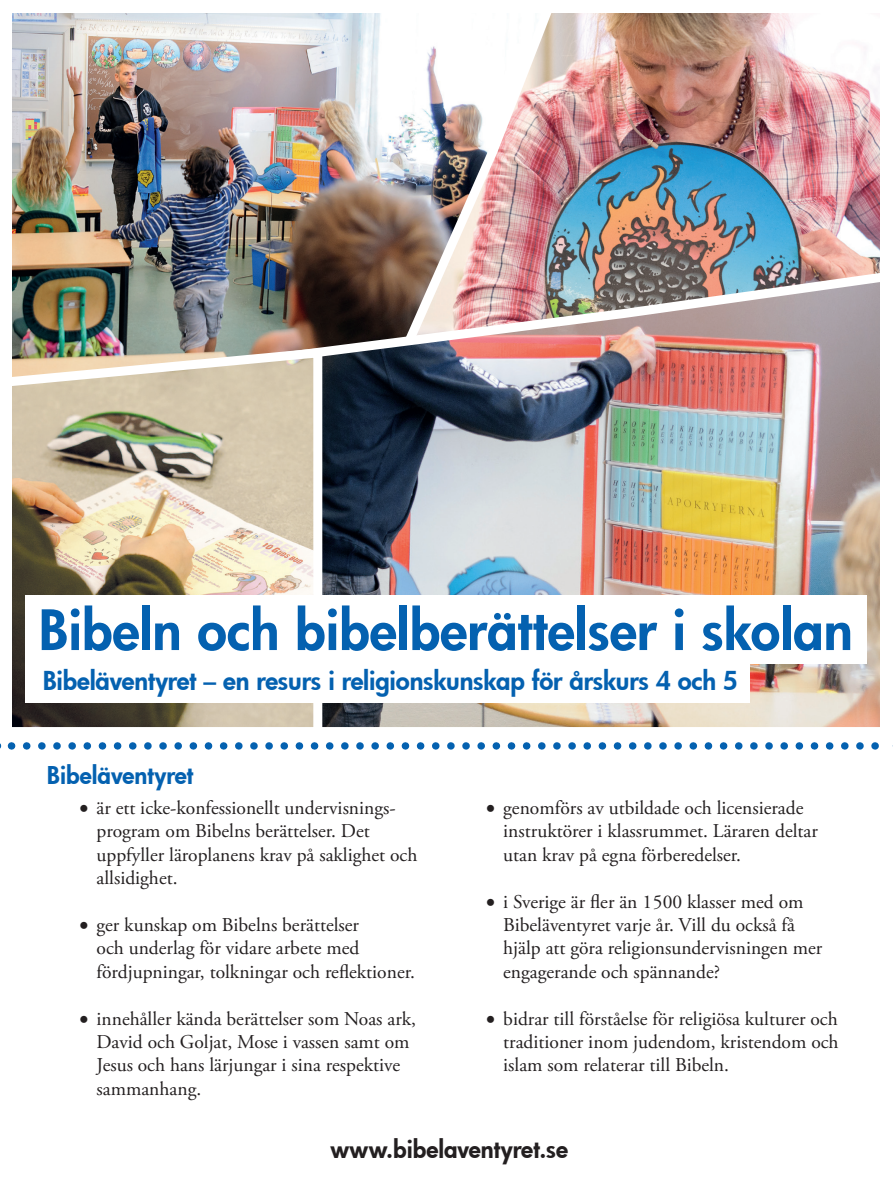
<style>
.page{position:relative;width:893px;height:1191px;background:#fff}
.page>*{position:absolute;margin:0;border:0;box-sizing:border-box;transform-origin:0 0}
.t1{font:800 54px "Futura";color:#0461b0}
.t2{font:800 25.5px "Futura";letter-spacing:-.005em;color:#0461b0}
.t3{font:800 24px "Futura";color:#231f20}
.t4{font:800 24px "Futura";color:#0461b0}
.t5{font:19.5px/23.4px "Adobe Garamond Pro";color:#231f20}
</style>
<div class="page">
<svg style="left:11px;top:742px;width:882px;height:7px"></svg>
<img style="left:12px;top:13px;width:350px;height:330px">
<img style="left:362px;top:13px;width:518px;height:250px">
<img style="left:259px;top:263px;width:621px;height:465px">
<img style="left:12px;top:343px;width:315px;height:385px">
<div style="left:26px;top:595px;width:841px;height:68px;background:#fff"></div>
<div style="left:26px;top:657px;width:724px;height:45px;background:#fff"></div>
<h1 class="t1" style="left:38px;top:593px;width:816px">Bibeln och bibelberättelser i skolan</h1>
<h2 class="t2" style="left:43px;top:663px;width:697px">Bibeläventyret – en resurs i religionskunskap för årskurs 4 och 5</h2>
<p class="t4" style="left:47px;top:758px;width:148px">Bibeläventyret</p>
<p class="t5" style="left:97px;top:796px;width:322px;text-indent:-17px">• är ett icke-konfessionellt undervisnings&shy;program om Bibelns berättelser. Det uppfyller läroplanens krav på saklighet och allsidighet.</p>
<p class="t5" style="left:97px;top:913px;width:320px;text-indent:-17px">• ger kunskap om Bibelns berättelser<br>och underlag för vidare arbete med fördjupningar, tolkningar och reflektioner.</p>
<p class="t5" style="left:97px;top:1007px;width:321px;text-indent:-17px">• innehåller kända berättelser som Noas ark, David och Goljat, Mose i vassen samt om Jesus och hans lärjungar i sina respektive sammanhang.</p>
<p class="t5" style="left:503px;top:796px;width:316px;text-indent:-17px">• genomförs av utbildade och licensierade instruktörer i klassrummet. Läraren deltar utan krav på egna förberedelser.</p>
<p class="t5" style="left:503px;top:890px;width:321px;text-indent:-17px">• i Sverige är fler än 1500 klasser med om Bibeläventyret varje år. Vill du också få hjälp att göra religionsundervisningen mer engagerande och spännande?</p>
<p class="t5" style="left:503px;top:1007px;width:337px;text-align:justify;text-indent:-17px">• bidrar till förståelse för religiösa kulturer och traditioner inom judendom, kristendom och islam som relaterar till Bibeln.</p>
<p class="t3" style="left:330px;top:1133px;width:239px">www.bibelaventyret.se</p>
</div>
